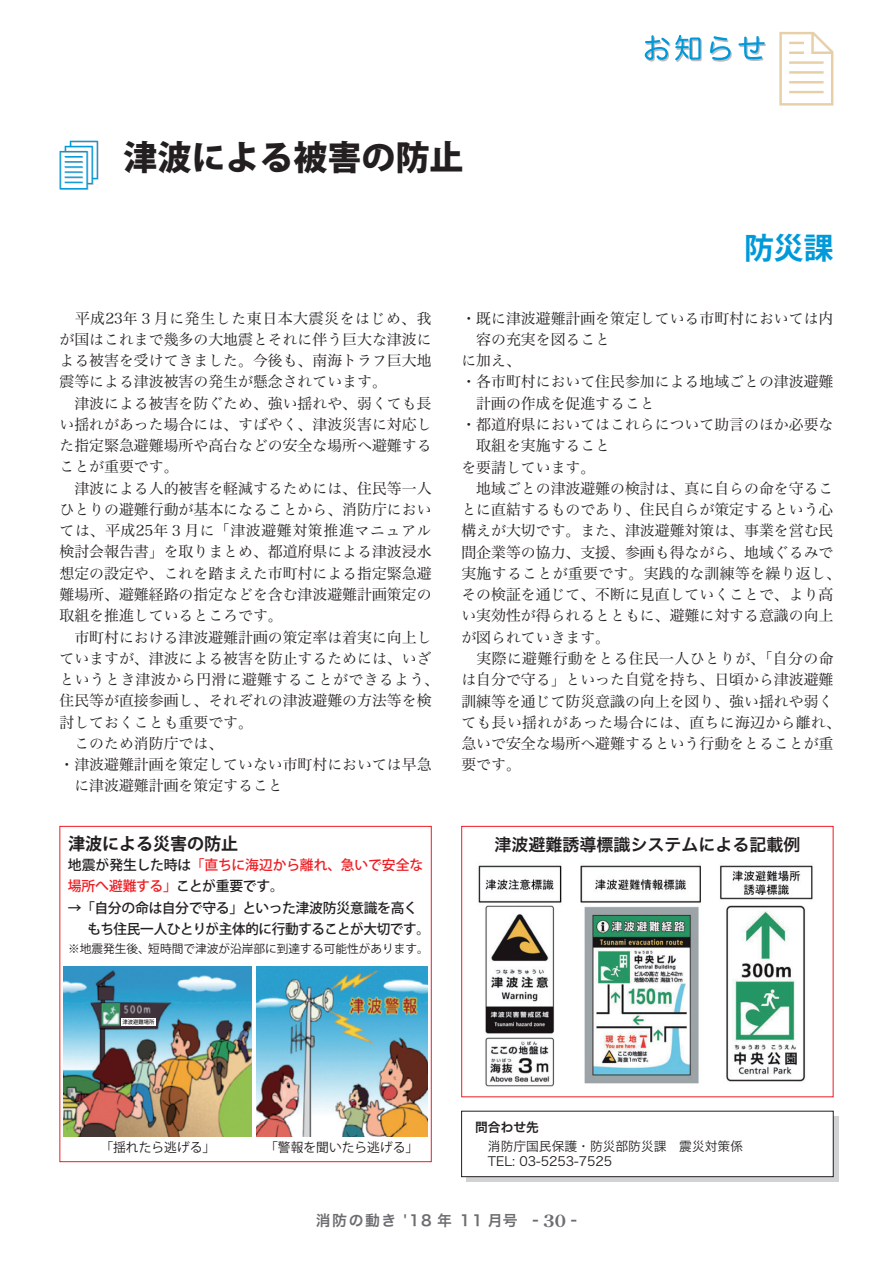
<style>
.page{position:relative;width:893px;height:1263px;background:#fff}
.page>*{position:absolute;margin:0;border:0;box-sizing:border-box;transform-origin:0 0}
.t1{font:800 34.05px "Koz Go Pro";color:#231f20}
.t2{font:700 29.7px "Koz Go Pro";color:#0099da}
.t3{font:16.95px "Hira Kaku Pro N W6";color:#231f20}
.t4{font:700 16.95px "Koz Go Pro";color:#231f20}
.t5{font:14.85px "Hira Min Pro N W3";color:#231f20}
.t6{font:14.85px "Hira Min Pro N W3";letter-spacing:.025em;color:#231f20}
.t7{font:14.85px "Hira Min Pro N W3";letter-spacing:.04em;color:#231f20}
.t8{font:14.85px "Hira Min Pro N W3";letter-spacing:.045em;color:#231f20}
.t9{font:14.85px "Hira Min Pro N W3";letter-spacing:.02em;color:#231f20}
.t10{font:14.85px "Hira Kaku Pro W6";letter-spacing:.1em;color:#6c6d70}
.t11{font:500 13.8px/21.3px "Koz Go Pro";letter-spacing:-.02em;color:#231f20}
.t12{font:500 13.8px/21.3px "Koz Go Pro";letter-spacing:-.01em;color:#ee1d23}
.t13{font:12.75px/14.9px "Hira Kaku Pro N W3";color:#231f20}
.t14{font:12.75px "Koz Go Pro";color:#231f20}
.t15{font:12.75px "Hira Kaku Pro N W6";color:#231f20}
.t16{font:11.7px "Koz Go Pro";color:#231f20}
.t17{font:500 5.55px "Koz Go Pro";color:#231f20;scale:.95 1}
.s1{color:#231f20}
.s2{font-family:"Century Old Style Std";font-weight:700;font-size:16.95px}
</style>
<div class="page">
<svg style="left:60px;top:141px;width:39px;height:49px"></svg>
<svg style="left:467px;top:1116px;width:372px;height:66px;background:#c8c9ca"></svg>
<div style="left:462px;top:1111px;width:371px;height:66px;background:#fff"></div>
<div style="left:461px;top:1111px;width:372px;height:66px;border:1px solid #231f20"></div>
<div style="left:461px;top:826px;width:372px;height:271px;border:1px solid #ee1d23"></div>
<img style="left:478px;top:865px;width:335px;height:222px">
<div style="left:60px;top:826px;width:372px;height:336px;border:1px solid #ee1d23"></div>
<img style="left:256px;top:966px;width:171px;height:170px">
<img style="left:64px;top:966px;width:188px;height:170px">
<div style="left:121px;top:1018px;width:35px;height:7px;background:#fff"></div>
<svg style="left:779px;top:32px;width:54px;height:74px"></svg>
<svg style="left:645px;top:35px;width:121px;height:27px"></svg>
<h1 class="t1" style="left:123px;top:136px;width:342px">津波による被害の防止</h1>
<h2 class="t2" style="left:744px;top:229px;width:91px">防災課</h2>
<p class="t7" style="left:60px;top:305px;width:373px">　平成23年３月に発生した東日本大震災をはじめ、我</p>
<p class="t5" style="left:60px;top:327px;width:374px">が国はこれまで幾多の大地震とそれに伴う巨大な津波に</p>
<p class="t5" style="left:60px;top:348px;width:374px">よる被害を受けてきました。今後も、南海トラフ巨大地</p>
<p class="t5" style="left:60px;top:369px;width:329px">震等による津波被害の発生が懸念されています。</p>
<p class="t5" style="left:60px;top:390px;width:374px">　津波による被害を防ぐため、強い揺れや、弱くても長</p>
<p class="t5" style="left:60px;top:412px;width:374px">い揺れがあった場合には、すばやく、津波災害に対応し</p>
<p class="t5" style="left:60px;top:433px;width:374px">た指定緊急避難場所や高台などの安全な場所へ避難する</p>
<p class="t5" style="left:60px;top:454px;width:121px">ことが重要です。</p>
<p class="t5" style="left:60px;top:475px;width:374px">　津波による人的被害を軽減するためには、住民等一人</p>
<p class="t5" style="left:60px;top:497px;width:374px">ひとりの避難行動が基本になることから、消防庁におい</p>
<p class="t8" style="left:60px;top:518px;width:373px">ては、平成25年３月に「津波避難対策推進マニュアル</p>
<p class="t5" style="left:60px;top:539px;width:374px">検討会報告書」を取りまとめ、都道府県による津波浸水</p>
<p class="t5" style="left:60px;top:560px;width:374px">想定の設定や、これを踏まえた市町村による指定緊急避</p>
<p class="t5" style="left:60px;top:582px;width:374px">難場所、避難経路の指定などを含む津波避難計画策定の</p>
<p class="t5" style="left:60px;top:603px;width:225px">取組を推進しているところです。</p>
<p class="t5" style="left:60px;top:624px;width:374px">　市町村における津波避難計画の策定率は着実に向上し</p>
<p class="t5" style="left:60px;top:645px;width:374px">ていますが、津波による被害を防止するためには、いざ</p>
<p class="t9" style="left:60px;top:667px;width:381px">というとき津波から円滑に避難することができるよう、</p>
<p class="t5" style="left:60px;top:688px;width:374px">住民等が直接参画し、それぞれの津波避難の方法等を検</p>
<p class="t5" style="left:60px;top:709px;width:195px">討しておくことも重要です。</p>
<p class="t5" style="left:60px;top:731px;width:165px">　このため消防庁では、</p>
<p class="t5" style="left:60px;top:752px;width:374px">・津波避難計画を策定していない市町村においては早急</p>
<p class="t5" style="left:74px;top:773px;width:210px">に津波避難計画を策定すること</p>
<p class="t5" style="left:461px;top:305px;width:374px">・既に津波避難計画を策定している市町村においては内</p>
<p class="t5" style="left:476px;top:327px;width:135px">容の充実を図ること</p>
<p class="t5" style="left:461px;top:348px;width:61px">に加え、</p>
<p class="t5" style="left:461px;top:369px;width:374px">・各市町村において住民参加による地域ごとの津波避難</p>
<p class="t5" style="left:476px;top:390px;width:180px">計画の作成を促進すること</p>
<p class="t5" style="left:461px;top:412px;width:374px">・都道府県においてはこれらについて助言のほか必要な</p>
<p class="t5" style="left:476px;top:433px;width:135px">取組を実施すること</p>
<p class="t5" style="left:461px;top:454px;width:135px">を要請しています。</p>
<p class="t5" style="left:461px;top:475px;width:374px">　地域ごとの津波避難の検討は、真に自らの命を守るこ</p>
<p class="t5" style="left:461px;top:497px;width:374px">とに直結するものであり、住民自らが策定するという心</p>
<p class="t5" style="left:461px;top:518px;width:374px">構えが大切です。また、津波避難対策は、事業を営む民</p>
<p class="t5" style="left:461px;top:539px;width:374px">間企業等の協力、支援、参画も得ながら、地域ぐるみで</p>
<p class="t6" style="left:461px;top:561px;width:381px">実施することが重要です。実践的な訓練等を繰り返し、</p>
<p class="t5" style="left:461px;top:582px;width:374px">その検証を通じて、不断に見直していくことで、より高</p>
<p class="t5" style="left:461px;top:603px;width:374px">い実効性が得られるとともに、避難に対する意識の向上</p>
<p class="t5" style="left:461px;top:624px;width:150px">が図られていきます。</p>
<p class="t6" style="left:461px;top:646px;width:374px">　実際に避難行動をとる住民一人ひとりが、「自分の命</p>
<p class="t5" style="left:461px;top:667px;width:374px">は自分で守る」といった自覚を持ち、日頃から津波避難</p>
<p class="t5" style="left:461px;top:688px;width:374px">訓練等を通じて防災意識の向上を図り、強い揺れや弱く</p>
<p class="t6" style="left:461px;top:709px;width:381px">ても長い揺れがあった場合には、直ちに海辺から離れ、</p>
<p class="t5" style="left:461px;top:731px;width:374px">急いで安全な場所へ避難するという行動をとることが重</p>
<p class="t5" style="left:461px;top:752px;width:61px">要です。</p>
<p class="t4" style="left:68px;top:832px;width:172px">津波による災害の防止</p>
<p class="t3" style="left:494px;top:829px;width:308px">津波避難誘導標識システムによる記載例</p>
<p class="t12" style="left:68px;top:855px;width:357px"><span class="s1">地震が発生した時は</span>「直ちに海辺から離れ、急いで安全な場所へ避難する」<span class="s1">ことが重要です。</span></p>
<p class="t11" style="left:68px;top:897px;width:364px">→「自分の命は自分で守る」といった津波防災意識を高く　 もち住民一人ひとりが主体的に行動することが大切です。</p>
<p class="t16" style="left:68px;top:941px;width:362px">※地震発生後、短時間で津波が沿岸部に到達する可能性があります。</p>
<p class="t17" style="left:122px;top:1018px;width:35px">津波避難場所</p>
<p class="t14" style="left:100px;top:1139px;width:116px">「揺れたら逃げる」</p>
<p class="t14" style="left:265px;top:1139px;width:155px">「警報を聞いたら逃げる」</p>
<p class="t15" style="left:475px;top:1115px;width:65px">問合わせ先</p>
<p class="t13" style="left:475px;top:1138px;width:269px">　消防庁国民保護・防災部防災課　震災対策係　TEL: 03-5253-7525</p>
<p class="t10" style="left:316px;top:1207px;width:263px">消防の動き '18 年 11 月号 - <span class="s2">30</span> -</p>
</div>
